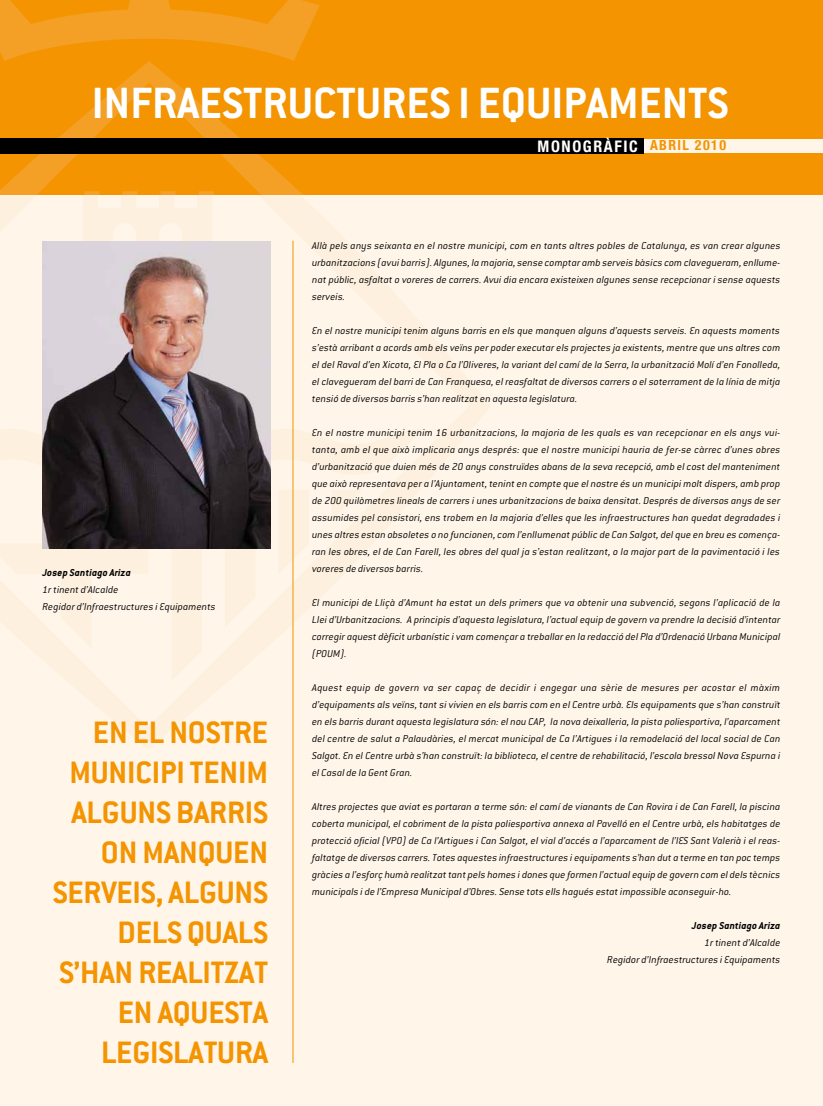
<style>
.page{position:relative;width:823px;height:1106px;background:#fff}
.page>*{position:absolute;margin:0;border:0;box-sizing:border-box;transform-origin:0 0}
.t1{font:700 48px "Conduit ITC";color:#fff}
.t2{font:700 34px/40px "Conduit ITC";letter-spacing:-.005em;color:#f39400;text-align:right}
.t3{font:700 condensed 16px "Helvetica Neue";letter-spacing:.1em;color:#fff}
.t4{font:700 condensed 14px "Helvetica Neue";letter-spacing:.1em;color:#f39400}
.t5{font:italic 300 11px/17px "Conduit ITC";letter-spacing:.01em;color:#000;text-align:justify}
.t6{font:italic 700 11px "Conduit ITC";letter-spacing:.01em;color:#000}
</style>
<div class="page">
<div style="left:0;top:0;width:822px;height:1106px;background:#fff5e9"></div>
<img style="left:0;top:195px;width:490px;height:553px">
<hr style="left:292px;top:241px;width:1px;height:822px;background:#f39400">
<div style="left:0;top:154px;width:822px;height:41px;background:#f39400"></div>
<div style="left:0;top:0;width:822px;height:138px;background:#f39400"></div>
<img style="left:0;top:0;width:320px;height:195px">
<div style="left:0;top:138px;width:643px;height:16px;background:#000"></div>
<img style="left:43px;top:241px;width:227px;height:307px">
<h1 class="t1" style="left:92px;top:75px;width:637px">INFRAESTRUCTURES I EQUIPAMENTS</h1>
<p class="t4" style="left:649px;top:137px;width:77px">ABRIL 2010</p>
<h3 class="t3" style="left:537px;top:136px;width:102px">MONOGRÀFIC</h3>
<p class="t6" style="left:43px;top:566px;width:90px">Josep Santiago Ariza</p>
<p class="t5" style="left:43px;top:581px;width:174px">1r tinent d’Alcalde<br>Regidor d’Infraestructures i Equipaments</p>
<h2 class="t2" style="left:53px;top:711px;width:217px">EN EL NOSTRE<br>MUNICIPI TENIM<br>ALGUNS BARRIS<br>ON MANQUEN<br>SERVEIS, ALGUNS<br>DELS QUALS<br>S’HAN REALITZAT<br>EN AQUESTA<br>LEGISLATURA</h2>
<p class="t5" style="left:312px;top:237px;width:469px">Allà pels anys seixanta en el nostre municipi, com en tants altres pobles de Catalunya, es van crear algunes urbanitzacions (avui barris). Algunes, la majoria, sense comptar amb serveis bàsics com clavegueram, enllume&shy;nat públic, asfaltat o voreres de carrers. Avui dia encara existeixen algunes sense recepcionar i sense aquests serveis.</p>
<p class="t5" style="left:312px;top:322px;width:469px">En el nostre municipi tenim alguns barris en els que manquen alguns d’aquests serveis. En aquests moments s’està arribant a acords amb els veïns per poder executar els projectes ja existents, mentre que uns altres com el del Raval d’en Xicota, El Pla o Ca l’Oliveres, la variant del camí de la Serra, la urbanització Molí d’en Fonolleda, el clavegueram del barri de Can Franquesa, el reasfaltat de diversos carrers o el soterrament de la línia de mitja tensió de diversos barris s’han realitzat en aquesta legislatura.</p>
<p class="t5" style="left:312px;top:424px;width:469px">En el nostre municipi tenim 16 urbanitzacions, la majoria de les quals es van recepcionar en els anys vui&shy;tanta, amb el que això implicaria anys després: que el nostre municipi hauria de fer-se càrrec d’unes obres d’urbanització que duien més de 20 anys construïdes abans de la seva recepció, amb el cost del manteniment que això representava per a l’Ajuntament, tenint en compte que el nostre és un municipi molt dispers, amb prop de 200 quilòmetres lineals de carrers i unes urbanitzacions de baixa densitat. Després de diversos anys de ser assumides pel consistori, ens trobem en la majoria d’elles que les infraestructures han quedat degradades i unes altres estan obsoletes o no funcionen, com l’enllumenat públic de Can Salgot, del que en breu es comença&shy;ran les obres, el de Can Farell, les obres del qual ja s’estan realitzant, o la major part de la pavimentació i les voreres de diversos barris.</p>
<p class="t5" style="left:312px;top:594px;width:469px">El municipi de Lliçà d’Amunt ha estat un dels primers que va obtenir una subvenció, segons l’aplicació de la Llei d’Urbanitzacions. A principis d’aquesta legislatura, l’actual equip de govern va prendre la decisió d’intentar corregir aquest dèficit urbanístic i vam començar a treballar en la redacció del Pla d’Ordenació Urbana Municipal (POUM).</p>
<p class="t5" style="left:312px;top:679px;width:469px">Aquest equip de govern va ser capaç de decidir i engegar una sèrie de mesures per acostar el màxim d’equipaments als veïns, tant si vivien en els barris com en el Centre urbà. Els equipaments que s’han construït en els barris durant aquesta legislatura són: el nou CAP, la nova deixalleria, la pista poliesportiva, l’aparcament del centre de salut a Palaudàries, el mercat municipal de Ca l’Artigues i la remodelació del local social de Can Salgot. En el Centre urbà s’han construït: la biblioteca, el centre de rehabilitació, l’escola bressol Nova Espurna i el Casal de la Gent Gran.</p>
<p class="t5" style="left:312px;top:798px;width:469px">Altres projectes que aviat es portaran a terme són: el camí de vianants de Can Rovira i de Can Farell, la piscina coberta municipal, el cobriment de la pista poliesportiva annexa al Pavelló en el Centre urbà, els habitatges de protecció oficial (VPO) de Ca l’Artigues i Can Salgot, el vial d’accés a l’aparcament de l’IES Sant Valerià i el reas&shy;faltatge de diversos carrers. Totes aquestes infraestructures i equipaments s’han dut a terme en tan poc temps gràcies a l’esforç humà realitzat tant pels homes i dones que formen l’actual equip de govern com el dels tècnics municipals i de l’Empresa Municipal d’Obres. Sense tots ells hagués estat impossible aconseguir-ho.</p>
<p class="t6" style="left:691px;top:919px;width:90px">Josep Santiago Ariza</p>
<p class="t5" style="left:607px;top:934px;width:174px;text-align:right">1r tinent d’Alcalde<br>Regidor d’Infraestructures i Equipaments</p>
</div>
